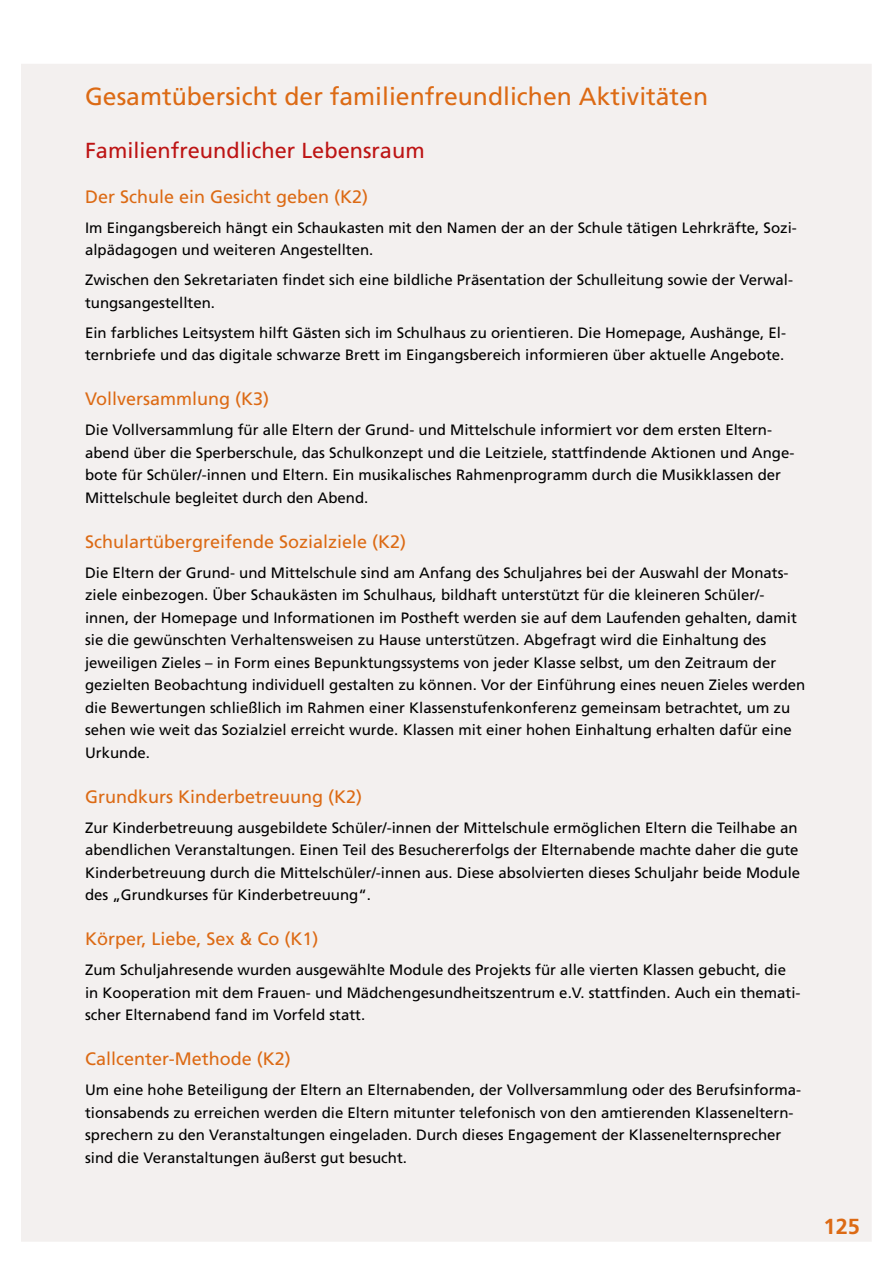
<style>
.page{position:relative;width:893px;height:1263px;background:#fff}
.page>*{position:absolute;margin:0;border:0;box-sizing:border-box;transform-origin:0 0}
.t1{font:24.75px "Frutiger";color:#dc6a14}
.t2{font:21.75px "Frutiger";color:#bd1414}
.t3{font:700 21.75px "Frutiger";color:#dc6a14}
.t4{font:18px "Frutiger";color:#dc6a14}
.t5{font:15px/22.5px "Frutiger";color:#000}
</style>
<div class="page">
<div style="left:21px;top:64px;width:851px;height:1178px;background:#f3f0ef"></div>
<h1 class="t1" style="left:85px;top:82px;width:625px">Gesamtübersicht der familienfreundlichen Aktivitäten</h1>
<h2 class="t2" style="left:85px;top:137px;width:341px">Familienfreundlicher Lebensraum</h2>
<p class="t4" style="left:85px;top:186px;width:285px">Der Schule ein Gesicht geben (K2)</p>
<p class="t5" style="left:85px;top:216px;width:713px">Im Eingangsbereich hängt ein Schaukasten mit den Namen der an der Schule tätigen Lehrkräfte, Sozi&shy;alpädagogen und weiteren Angestellten.</p>
<p class="t5" style="left:85px;top:268px;width:709px">Zwischen den Sekretariaten findet sich eine bildliche Präsentation der Schulleitung sowie der Verwal&shy;tungsangestellten.</p>
<p class="t5" style="left:85px;top:321px;width:703px">Ein farbliches Leitsystem hilft Gästen sich im Schulhaus zu orientieren. Die Homepage, Aushänge, El&shy;ternbriefe und das digitale schwarze Brett im Eingangsbereich informieren über aktuelle Angebote.</p>
<p class="t4" style="left:85px;top:388px;width:186px">Vollversammlung (K3)</p>
<p class="t5" style="left:85px;top:418px;width:711px">Die Vollversammlung für alle Eltern der Grund- und Mittelschule informiert vor dem ersten Eltern&shy;abend über die Sperberschule, das Schulkonzept und die Leitziele, stattfindende Aktionen und Ange&shy;bote für Schüler/-innen und Eltern. Ein musikalisches Rahmenprogramm durch die Musikklassen der Mittelschule begleitet durch den Abend.</p>
<p class="t4" style="left:85px;top:531px;width:323px">Schulartübergreifende Sozialziele (K2)</p>
<p class="t5" style="left:85px;top:561px;width:722px">Die Eltern der Grund- und Mittelschule sind am Anfang des Schuljahres bei der Auswahl der Monats&shy;ziele einbezogen. Über Schaukästen im Schulhaus, bildhaft unterstützt für die kleineren Schüler/- innen, der Homepage und Informationen im Postheft werden sie auf dem Laufenden gehalten, damit sie die gewünschten Verhaltensweisen zu Hause unterstützen. Abgefragt wird die Einhaltung des jeweiligen Zieles – in Form eines Bepunktungssystems von jeder Klasse selbst, um den Zeitraum der gezielten Beobachtung individuell gestalten zu können. Vor der Einführung eines neuen Zieles werden die Bewertungen schließlich im Rahmen einer Klassenstufenkonferenz gemeinsam betrachtet, um zu sehen wie weit das Sozialziel erreicht wurde. Klassen mit einer hohen Einhaltung erhalten dafür eine Urkunde.</p>
<p class="t4" style="left:85px;top:786px;width:279px">Grundkurs Kinderbetreuung (K2)</p>
<p class="t5" style="left:85px;top:816px;width:717px">Zur Kinderbetreuung ausgebildete Schüler/-innen der Mittelschule ermöglichen Eltern die Teilhabe an abendlichen Veranstaltungen. Einen Teil des Besuchererfolgs der Elternabende machte daher die gute Kinderbetreuung durch die Mittelschüler/-innen aus. Diese absolvierten dieses Schuljahr beide Module des „Grundkurses für Kinderbetreuung“.</p>
<p class="t4" style="left:85px;top:928px;width:235px">Körper, Liebe, Sex &amp; Co (K1)</p>
<p class="t5" style="left:85px;top:958px;width:717px">Zum Schuljahresende wurden ausgewählte Module des Projekts für alle vierten Klassen gebucht, die in Kooperation mit dem Frauen- und Mädchengesundheitszentrum e.V. stattfinden. Auch ein themati&shy;scher Elternabend fand im Vorfeld statt.</p>
<p class="t4" style="left:85px;top:1048px;width:207px">Callcenter-Methode (K2)</p>
<p class="t5" style="left:85px;top:1078px;width:718px">Um eine hohe Beteiligung der Eltern an Elternabenden, der Vollversammlung oder des Berufsinforma&shy;tionsabends zu erreichen werden die Eltern mitunter telefonisch von den amtierenden Klasseneltern&shy;sprechern zu den Veranstaltungen eingeladen. Durch dieses Engagement der Klassenelternsprecher sind die Veranstaltungen äußerst gut besucht.</p>
<h2 class="t3" style="left:824px;top:1213px;width:38px">125</h2>
</div>
